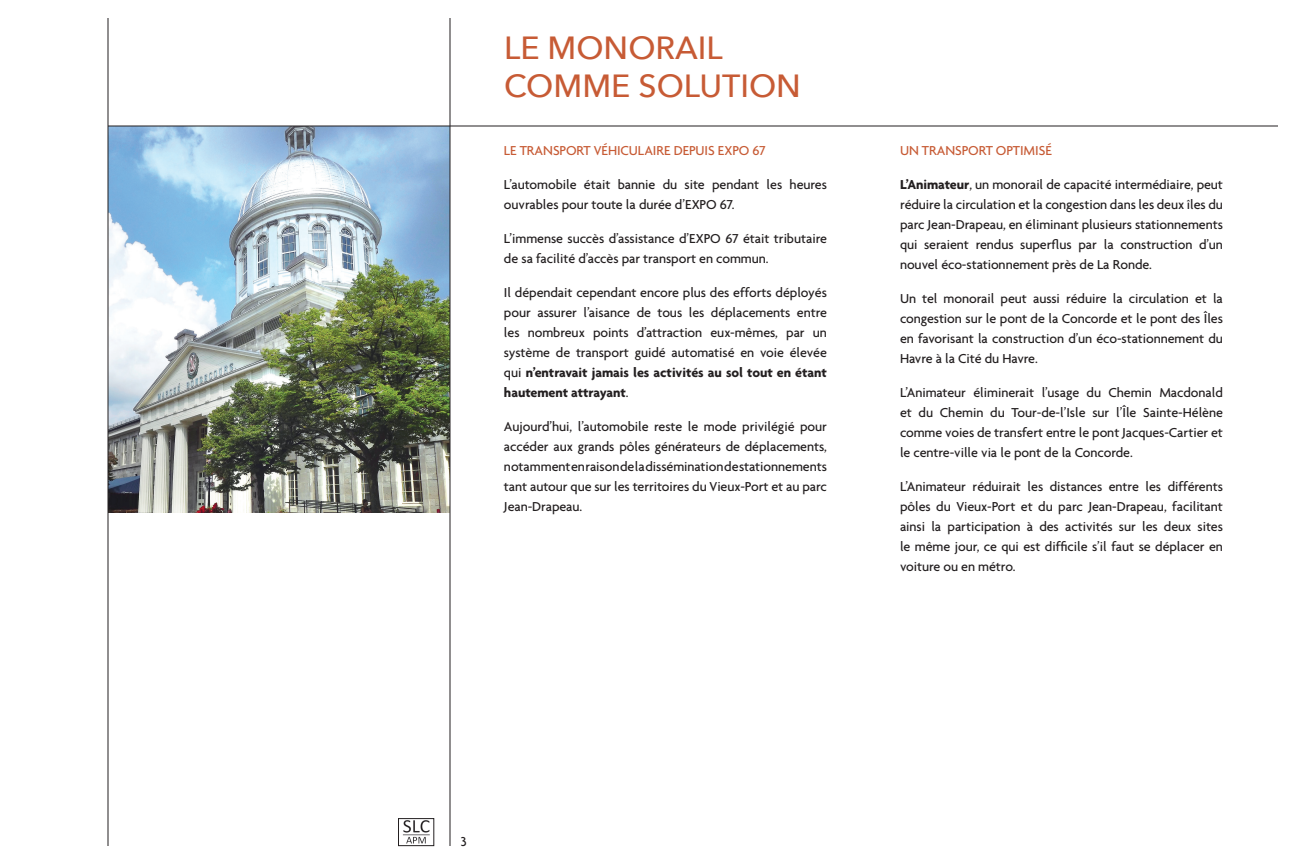
<style>
.page{position:relative;width:1296px;height:864px;background:#fff}
.page>*{position:absolute;margin:0;border:0;box-sizing:border-box;transform-origin:0 0}
.t1{font:500 32px/38px "Avenir Next";color:#c75b35}
.t2{font:500 14px/20px "Agenda";letter-spacing:-.005em;color:#231f20;text-align:justify}
.t3{font:500 14px "Agenda";letter-spacing:-.005em;color:#c75b35}
.s1{font-weight:700}
</style>
<div class="page">
<img style="left:402px;top:820px;width:28px;height:24px">
<div style="left:398px;top:818px;width:36px;height:28px;border:1px solid #231f20"></div>
<img style="left:109px;top:127px;width:341px;height:385px">
<hr style="left:108px;top:18px;width:1px;height:828px;background:#231f20">
<hr style="left:450px;top:18px;width:1px;height:828px;background:#231f20">
<hr style="left:108px;top:126px;width:1170px;height:1px;background:#231f20">
<h1 class="t1" style="left:504px;top:28px;width:298px">LE MONORAIL<br>COMME SOLUTION</h1>
<p class="t3" style="left:504px;top:142px;width:263px">LE TRANSPORT VÉHICULAIRE DEPUIS EXPO 67</p>
<p class="t2" style="left:504px;top:174px;width:325px">L’automobile était bannie du site pendant les heures ouvrables pour toute la durée d’EXPO 67.</p>
<p class="t2" style="left:504px;top:228px;width:325px">L’immense succès d’assistance d’EXPO 67 était tributaire de sa facilité d’accès par transport en commun.</p>
<p class="t2" style="left:504px;top:282px;width:325px">Il dépendait cependant encore plus des efforts déployés pour assurer l’aisance de tous les déplacements entre les nombreux points d’attraction eux-mêmes, par un système de transport guidé automatisé en voie élevée qui <span class="s1">n’entravait jamais les activités au sol tout en étant hautement attrayant</span>.</p>
<p class="t2" style="left:504px;top:416px;width:325px">Aujourd’hui, l’automobile reste le mode privilégié pour accéder aux grands pôles générateurs de déplacements, notamment en raison de la dissémination de stationnements tant autour que sur les territoires du Vieux-Port et au parc Jean-Drapeau.</p>
<p class="t3" style="left:900px;top:142px;width:153px">UN TRANSPORT OPTIMISÉ</p>
<p class="t2" style="left:900px;top:174px;width:325px"><span class="s1">L’Animateur</span>, un monorail de capacité intermédiaire, peut réduire la circulation et la congestion dans les deux îles du parc Jean-Drapeau, en éliminant plusieurs stationnements qui seraient rendus superflus par la construction d’un nouvel éco-stationnement près de La Ronde.</p>
<p class="t2" style="left:900px;top:288px;width:325px">Un tel monorail peut aussi réduire la circulation et la congestion sur le pont de la Concorde et le pont des Îles en favorisant la construction d’un éco-stationnement du Havre à la Cité du Havre.</p>
<p class="t2" style="left:900px;top:382px;width:325px">L’Animateur éliminerait l’usage du Chemin Macdonald et du Chemin du Tour-de-l’Isle sur l’Île Sainte-Hélène comme voies de transfert entre le pont Jacques-Cartier et le centre-ville via le pont de la Concorde.</p>
<p class="t2" style="left:900px;top:476px;width:325px">L’Animateur réduirait les distances entre les différents pôles du Vieux-Port et du parc Jean-Drapeau, facilitant ainsi la participation à des activités sur les deux sites le même jour, ce qui est difficile s’il faut se déplacer en voiture ou en métro.</p>
<p class="t2" style="left:461px;top:831px;width:7px">3</p>
</div>
